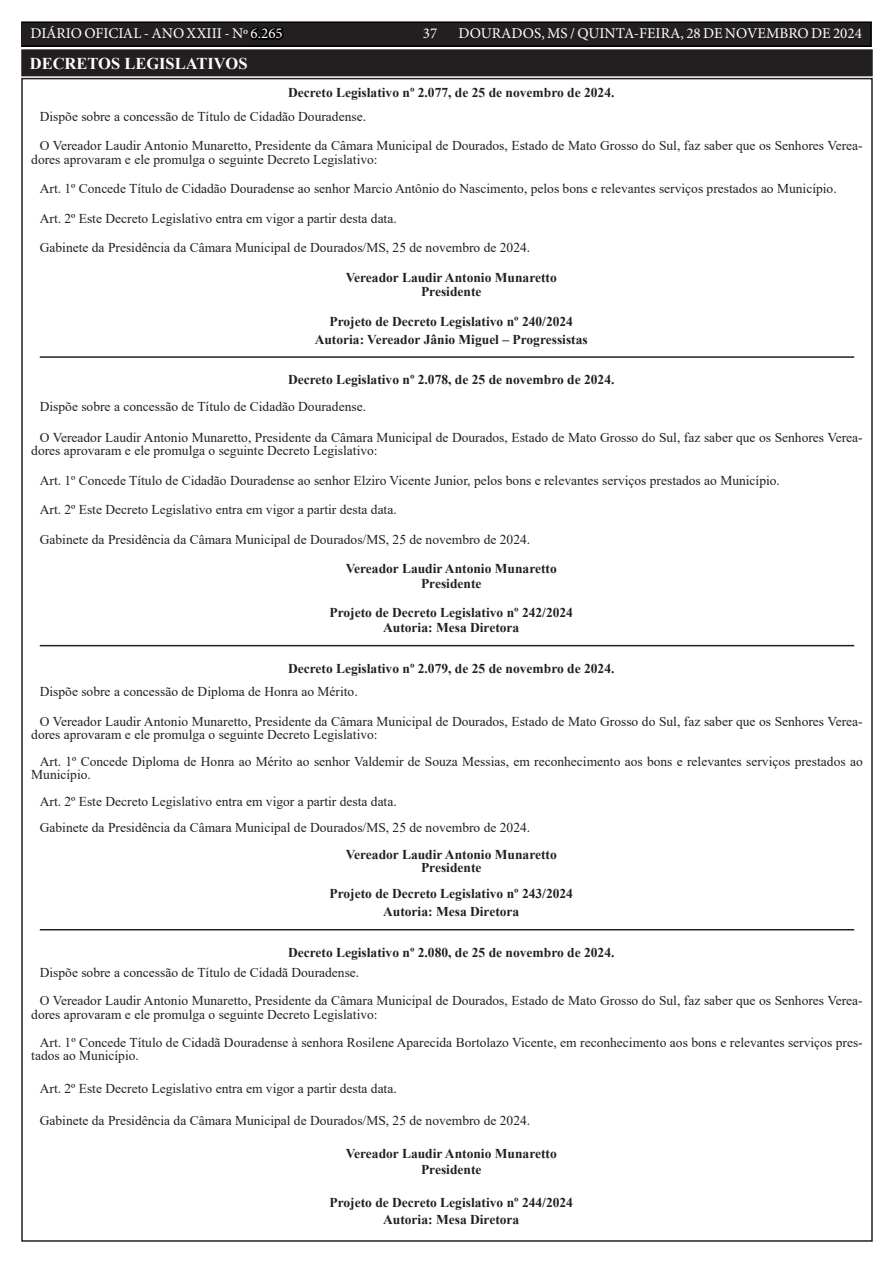
<style>
.page{position:relative;width:893px;height:1263px;background:#fff}
.page>*{position:absolute;margin:0;border:0;box-sizing:border-box;transform-origin:0 0}
.TEXTO{font:700 16.5px "Times New Roman";color:#fff}
.t1{font:15px "Minion Pro";color:#fff}
.TEXTO-2{font:13.5px/13.5px "Times New Roman";color:#231f20}
.TEXTO-3{font:700 13.5px "Times New Roman";color:#231f20}
.s1{color:#000}
</style>
<div class="page">
<div style="left:21px;top:22px;width:850px;height:24px;background:#231f20"></div>
<div style="left:21px;top:21px;width:851px;height:26px;border:2px solid #000"></div>
<hr style="left:40px;top:356px;width:814px;height:2px;background:#231f20">
<hr style="left:40px;top:645px;width:814px;height:1px;background:#231f20">
<hr style="left:40px;top:929px;width:814px;height:1px;background:#231f20">
<div style="left:23px;top:51px;width:848px;height:23px;background:#231f20"></div>
<div style="left:21px;top:49px;width:852px;height:27px;border:4px solid #231f20"></div>
<p class="t1" style="left:31px;top:24px;width:254px">DIÁRIO OFICIAL - ANO XXIII - Nº <span class="s1">6.265</span></p>
<p class="t1" style="left:423px;top:24px;width:16px">37</p>
<p class="t1" style="left:458px;top:24px;width:405px">DOURADOS, MS / QUINTA-FEIRA, 28 DE NOVEMBRO DE 2024</p>
<p class="TEXTO" style="left:30px;top:52px;width:219px">DECRETOS LEGISLATIVOS</p>
<p class="TEXTO-3" style="left:288px;top:83px;width:328px">Decreto Legislativo nº 2.077, de 25 de novembro de 2024.</p>
<p class="TEXTO-2" style="left:40px;top:109px;width:328px">Dispõe sobre a concessão de Título de Cidadão Douradense.</p>
<p class="TEXTO-2" style="left:31px;top:138px;width:833px;text-indent:9px">O Vereador Laudir Antonio Munaretto, Presidente da Câmara Municipal de Dourados, Estado de Mato Grosso do Sul, faz saber que os Senhores Verea&shy;dores aprovaram e ele promulga o seguinte Decreto Legislativo:</p>
<p class="TEXTO-2" style="left:40px;top:181px;width:798px">Art. 1º Concede Título de Cidadão Douradense ao senhor Marcio Antônio do Nascimento, pelos bons e relevantes serviços prestados ao Município.</p>
<p class="TEXTO-2" style="left:40px;top:211px;width:358px">Art. 2º Este Decreto Legislativo entra em vigor a partir desta data.</p>
<p class="TEXTO-2" style="left:40px;top:240px;width:492px">Gabinete da Presidência da Câmara Municipal de Dourados/MS, 25 de novembro de 2024.</p>
<p class="TEXTO-3" style="left:346px;top:267px;width:213px">Vereador Laudir Antonio Munaretto</p>
<p class="TEXTO-3" style="left:421px;top:282px;width:62px">Presidente</p>
<p class="TEXTO-3" style="left:329px;top:312px;width:245px">Projeto de Decreto Legislativo nº 240/2024</p>
<p class="TEXTO-3" style="left:315px;top:329px;width:275px">Autoria: Vereador Jânio Miguel – Progressistas</p>
<p class="TEXTO-3" style="left:288px;top:370px;width:328px">Decreto Legislativo nº 2.078, de 25 de novembro de 2024.</p>
<p class="TEXTO-2" style="left:40px;top:399px;width:328px">Dispõe sobre a concessão de Título de Cidadão Douradense.</p>
<p class="TEXTO-2" style="left:31px;top:430px;width:833px;text-indent:9px">O Vereador Laudir Antonio Munaretto, Presidente da Câmara Municipal de Dourados, Estado de Mato Grosso do Sul, faz saber que os Senhores Verea&shy;dores aprovaram e ele promulga o seguinte Decreto Legislativo:</p>
<p class="TEXTO-2" style="left:40px;top:473px;width:742px">Art. 1º Concede Título de Cidadão Douradense ao senhor Elziro Vicente Junior, pelos bons e relevantes serviços prestados ao Município.</p>
<p class="TEXTO-2" style="left:40px;top:502px;width:358px">Art. 2º Este Decreto Legislativo entra em vigor a partir desta data.</p>
<p class="TEXTO-2" style="left:40px;top:532px;width:492px">Gabinete da Presidência da Câmara Municipal de Dourados/MS, 25 de novembro de 2024.</p>
<p class="TEXTO-3" style="left:346px;top:559px;width:213px">Vereador Laudir Antonio Munaretto</p>
<p class="TEXTO-3" style="left:421px;top:574px;width:62px">Presidente</p>
<p class="TEXTO-3" style="left:329px;top:603px;width:245px">Projeto de Decreto Legislativo nº 242/2024</p>
<p class="TEXTO-3" style="left:383px;top:618px;width:138px">Autoria: Mesa Diretora</p>
<p class="TEXTO-3" style="left:288px;top:658px;width:328px">Decreto Legislativo nº 2.079, de 25 de novembro de 2024.</p>
<p class="TEXTO-2" style="left:40px;top:684px;width:319px">Dispõe sobre a concessão de Diploma de Honra ao Mérito.</p>
<p class="TEXTO-2" style="left:31px;top:714px;width:833px;text-indent:9px">O Vereador Laudir Antonio Munaretto, Presidente da Câmara Municipal de Dourados, Estado de Mato Grosso do Sul, faz saber que os Senhores Verea&shy;dores aprovaram e ele promulga o seguinte Decreto Legislativo:</p>
<p class="TEXTO-2" style="left:31px;top:754px;width:833px;text-indent:9px">Art. 1º Concede Diploma de Honra ao Mérito ao senhor Valdemir de Souza Messias, em reconhecimento aos bons e relevantes serviços prestados ao<br>Município.</p>
<p class="TEXTO-2" style="left:40px;top:794px;width:358px">Art. 2º Este Decreto Legislativo entra em vigor a partir desta data.</p>
<p class="TEXTO-2" style="left:40px;top:820px;width:492px">Gabinete da Presidência da Câmara Municipal de Dourados/MS, 25 de novembro de 2024.</p>
<p class="TEXTO-3" style="left:346px;top:844px;width:213px">Vereador Laudir Antonio Munaretto</p>
<p class="TEXTO-3" style="left:421px;top:858px;width:62px">Presidente</p>
<p class="TEXTO-3" style="left:329px;top:884px;width:245px">Projeto de Decreto Legislativo nº 243/2024</p>
<p class="TEXTO-3" style="left:383px;top:902px;width:138px">Autoria: Mesa Diretora</p>
<p class="TEXTO-3" style="left:288px;top:942px;width:328px">Decreto Legislativo nº 2.080, de 25 de novembro de 2024.</p>
<p class="TEXTO-2" style="left:40px;top:965px;width:321px">Dispõe sobre a concessão de Título de Cidadã Douradense.</p>
<p class="TEXTO-2" style="left:31px;top:993px;width:833px;text-indent:9px">O Vereador Laudir Antonio Munaretto, Presidente da Câmara Municipal de Dourados, Estado de Mato Grosso do Sul, faz saber que os Senhores Verea&shy;dores aprovaram e ele promulga o seguinte Decreto Legislativo:</p>
<p class="TEXTO-2" style="left:31px;top:1035px;width:833px;text-indent:9px">Art. 1º Concede Título de Cidadã Douradense à senhora Rosilene Aparecida Bortolazo Vicente, em reconhecimento aos bons e relevantes serviços pres&shy;tados ao Município.</p>
<p class="TEXTO-2" style="left:40px;top:1081px;width:358px">Art. 2º Este Decreto Legislativo entra em vigor a partir desta data.</p>
<p class="TEXTO-2" style="left:40px;top:1113px;width:492px">Gabinete da Presidência da Câmara Municipal de Dourados/MS, 25 de novembro de 2024.</p>
<p class="TEXTO-3" style="left:346px;top:1143px;width:213px">Vereador Laudir Antonio Munaretto</p>
<p class="TEXTO-3" style="left:421px;top:1160px;width:62px">Presidente</p>
<p class="TEXTO-3" style="left:329px;top:1192px;width:245px">Projeto de Decreto Legislativo nº 244/2024</p>
<p class="TEXTO-3" style="left:383px;top:1210px;width:138px">Autoria: Mesa Diretora</p>
</div>
